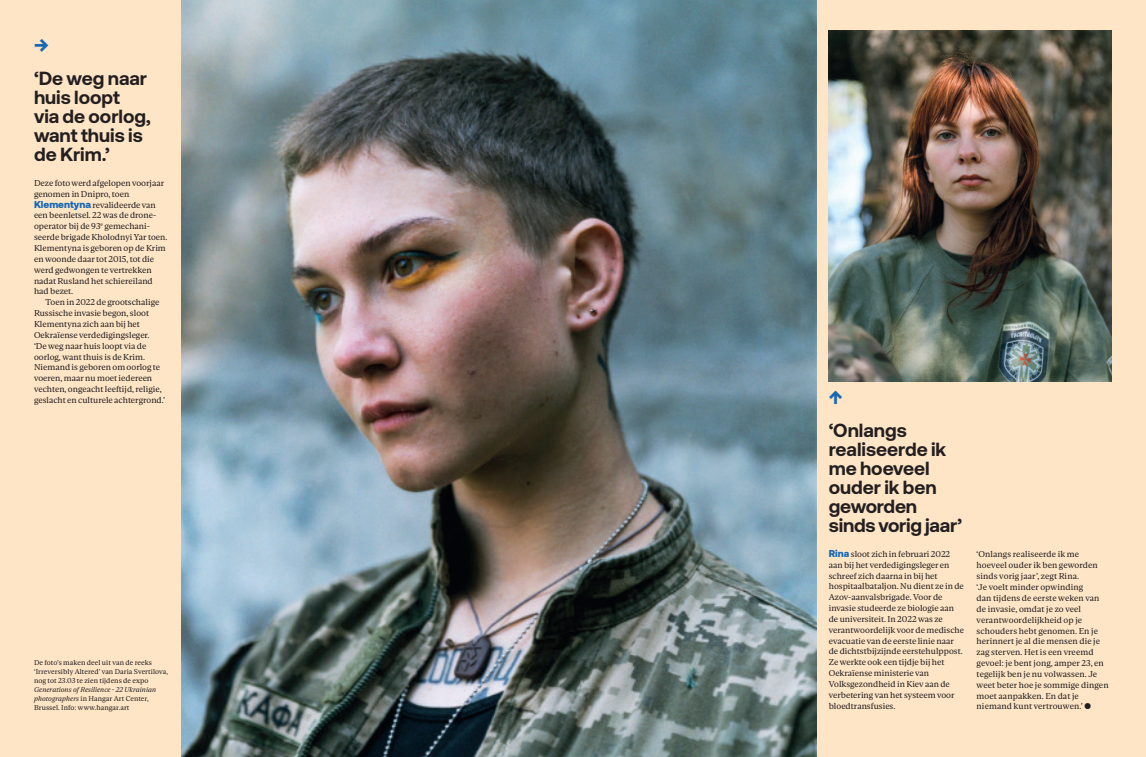
<style>
.page{position:relative;width:1146px;height:757px;background:#fff}
.page>*{position:absolute;margin:0;border:0;box-sizing:border-box;transform-origin:0 0}
.t1{font:700 19px/19px "Aeonik";color:#231f20}
.t2{font:700 19px "Aeonik";color:#1768b4}
.t3{font:8.5px/10.9px "Gestura Text";color:#231f20}
.t4{font:7px/9px "Gestura Text";letter-spacing:.01em;color:#231f20}
.t5{font:italic 7px/9px "Gestura Text";letter-spacing:.01em;color:#231f20}
.s1{font-family:"Aeonik";font-weight:900;font-size:10px;color:#1768b4}
.s2{font-style:normal}
</style>
<div class="page">
<div style="left:0;top:0;width:1145px;height:757px;background:#fee5c6"></div>
<img style="left:828px;top:30px;width:283px;height:352px">
<img style="left:182px;top:0;width:634px;height:757px">
<h1 class="t2" style="left:34px;top:35px;width:16px">→</h1>
<h1 class="t1" style="left:34px;top:69px;width:118px">‘De weg naar huis loopt<br>via de oorlog, want thuis is de Krim.’</h1>
<p class="t3" style="left:34px;top:178px;width:135px">Deze foto werd afgelopen voorjaar genomen in Dnipro, toen<br><span class="s1">Klementyna</span> revalideerde van een beenletsel. 22 was de drone&shy;operator bij de 93<sup>e</sup> gemechani&shy;seerde brigade Kholodnyi Yar toen.<br>Klementyna is geboren op de Krim en woonde daar tot 2015, tot die werd gedwongen te vertrekken nadat Rusland het schiereiland had bezet.</p>
<p class="t3" style="left:34px;top:297px;width:132px;text-indent:11px">Toen in 2022 de grootschalige<br>Russische invasie begon, sloot<br>Klementyna zich aan bij het<br>Oekraïense verdedigingsleger.<br>‘De weg naar huis loopt via de oorlog, want thuis is de Krim.<br>Niemand is geboren om oorlog te voeren, maar nu moet iedereen vechten, ongeacht leeftijd, religie, geslacht en culturele achtergrond.’</p>
<p class="t4" style="left:34px;top:658px;width:136px">De foto’s maken deel uit van de reeks ‘Irreversibly Altered’ van Daria Svertilova, nog tot 23.03 te zien tijdens de expo</p>
<p class="t5" style="left:34px;top:685px;width:123px">Generations of Resilience - 22 Ukrainian photographers <span class="s2">in Hangar Art Center,<br>Brussel. Info: www.hangar.art</span></p>
<h1 class="t2" style="left:828px;top:386px;width:15px">↑</h1>
<h1 class="t1" style="left:828px;top:421px;width:135px">‘Onlangs realiseerde ik me hoeveel ouder ik ben geworden sinds vorig jaar’</h1>
<p class="t3" style="left:828px;top:548px;width:137px"><span class="s1">Rina</span> sloot zich in februari 2022 aan bij het verdedigingsleger en schreef zich daarna in bij het hospitaalbataljon. Nu dient ze in de<br>Azov-aanvalsbrigade. Voor de invasie studeerde ze biologie aan de universiteit. In 2022 was ze verantwoordelijk voor de medische evacuatie van de eerste linie naar de dichtstbijzijnde eerstehulppost.<br>Ze werkte ook een tijdje bij het<br>Oekraïense ministerie van<br>Volksgezondheid in Kiev aan de verbetering van het systeem voor bloedtransfusies.</p>
<p class="t3" style="left:976px;top:549px;width:133px">‘Onlangs realiseerde ik me hoeveel ouder ik ben geworden sinds vorig jaar’, zegt Rina.<br>‘Je voelt minder opwinding<br>dan tijdens de eerste weken van de invasie, omdat je zo veel verantwoordelijkheid op je schouders hebt genomen. En je herinnert je al die mensen die je zag sterven. Het is een vreemd gevoel: je bent jong, amper 23, en tegelijk ben je nu volwassen. Je weet beter hoe je sommige dingen moet aanpakken. En dat je niemand kunt vertrouwen.’ ●</p>
</div>
